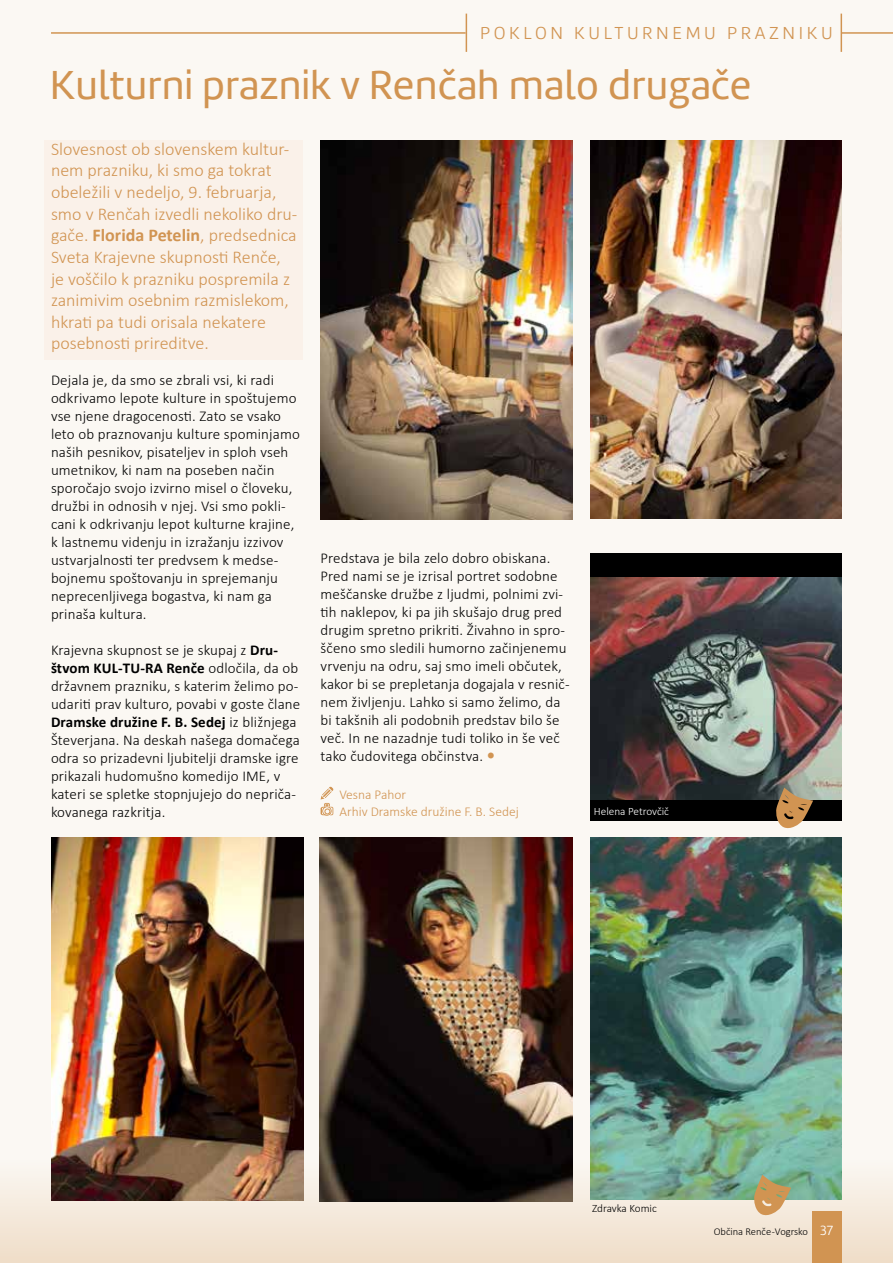
<style>
.page{position:relative;width:893px;height:1263px;background:#fbf8f3}
.page>*{position:absolute;margin:0;border:0;box-sizing:border-box;transform-origin:0 0}
.t1{font:42px "Marine";letter-spacing:.005em;color:#d19452}
.t2{font:300 18px/21.6px "Calibri";color:#d19452}
.t3{font:300 18px "Marine";letter-spacing:.2em;color:#d19452}
.t4{font:300 15px/18px "Calibri";letter-spacing:.01em;color:#000}
.t5{font:300 13.5px/16.2px "Calibri";color:#d19452}
.t6{font:300 11.25px "Calibri";color:#fff}
.t7{font:300 11.25px "Calibri";letter-spacing:-.005em;color:#000}
.t8{font:300 10.5px "Calibri";color:#000}
.s1{font-weight:700}
.s2{font-family:"Marine";font-size:13.8px;color:#fff}
</style>
<div class="page">
<div style="left:0;top:1140px;width:893px;height:123px;background:linear-gradient(to bottom,#f9f9f5,#efddc8)"></div>
<hr style="left:0;top:1140px;width:1px;height:123px;background:#d19452">
<div style="left:812px;top:1212px;width:30px;height:51px;background:#d19452"></div>
<hr style="left:466px;top:14px;width:1px;height:38px;background:#d19452">
<hr style="left:841px;top:14px;width:1px;height:38px;background:#d19452">
<hr style="left:841px;top:32px;width:52px;height:2px;background:#d19452">
<hr style="left:51px;top:32px;width:415px;height:2px;background:#d19452">
<div style="left:44px;top:140px;width:259px;height:220px;background:#faf1e9"></div>
<img style="left:320px;top:140px;width:253px;height:379px">
<img style="left:51px;top:837px;width:252px;height:363px">
<img style="left:319px;top:837px;width:254px;height:365px">
<img style="left:590px;top:140px;width:252px;height:379px">
<svg style="left:321px;top:786px;width:12px;height:30px"></svg>
<img style="left:591px;top:837px;width:251px;height:362px">
<div style="left:591px;top:554px;width:251px;height:267px;background:#000"></div>
<img style="left:591px;top:577px;width:251px;height:223px">
<svg style="left:775px;top:788px;width:38px;height:41px"></svg>
<svg style="left:753px;top:1175px;width:38px;height:42px;background:#c0ac7d"></svg>
<p class="t3" style="left:480px;top:22px;width:354px">POKLON KULTURNEMU PRAZNIKU</p>
<h1 class="t1" style="left:50px;top:58px;width:703px">Kulturni praznik v Renčah malo drugače</h1>
<p class="t2" style="left:51px;top:138px;width:248px">Slovesnost ob slovenskem kultur&shy;nem prazniku, ki smo ga tokrat obeležili v nedeljo, 9. februarja, smo v Renčah izvedli nekoliko dru&shy;gače. <span class="s1">Florida Petelin</span>, predsednica<br>Sveta Krajevne skupnosti Renče, je voščilo k prazniku pospremila z zanimivim osebnim razmislekom, hkrati pa tudi orisala nekatere posebnosti prireditve.</p>
<p class="t4" style="left:51px;top:371px;width:250px">Dejala je, da smo se zbrali vsi, ki radi odkrivamo lepote kulture in spoštujemo vse njene dragocenosti. Zato se vsako leto ob praznovanju kulture spominjamo naših pesnikov, pisateljev in sploh vseh umetnikov, ki nam na poseben način sporočajo svojo izvirno misel o človeku, družbi in odnosih v njej. Vsi smo pokli&shy;cani k odkrivanju lepot kulturne krajine, k lastnemu videnju in izražanju izzivov ustvarjalnosti ter predvsem k medse&shy;bojnemu spoštovanju in sprejemanju neprecenljivega bogastva, ki nam ga prinaša kultura.</p>
<p class="t4" style="left:51px;top:641px;width:251px">Krajevna skupnost se je skupaj z <span class="s1">Dru&shy;štvom KUL-TU-RA Renče</span> odločila, da ob državnem prazniku, s katerim želimo po&shy;udariti prav kulturo, povabi v goste člane <span class="s1">Dramske družine F. B. Sedej</span> iz bližnjega Števerjana. Na deskah našega domačega odra so prizadevni ljubitelji dramske igre prikazali hudomušno komedijo IME, v kateri se spletke stopnjujejo do nepriča&shy;kovanega razkritja.</p>
<p class="t4" style="left:321px;top:549px;width:251px">Predstava je bila zelo dobro obiskana.<br>Pred nami se je izrisal portret sodobne meščanske družbe z ljudmi, polnimi zvi&shy;tih naklepov, ki pa jih skušajo drug pred drugim spretno prikriti. Živahno in spro&shy;ščeno smo sledili humorno začinjenemu vrvenju na odru, saj smo imeli občutek, kakor bi se prepletanja dogajala v resnič&shy;nem življenju. Lahko si samo želimo, da bi takšnih ali podobnih predstav bilo še več. In ne nazadnje tudi toliko in še več tako čudovitega občinstva.</p>
<p class="t5" style="left:339px;top:787px;width:181px">Vesna Pahor<br>Arhiv Dramske družine F. B. Sedej</p>
<p class="t6" style="left:594px;top:804px;width:77px">Helena Petrovčič</p>
<p class="t7" style="left:592px;top:1201px;width:66px">Zdravka Komic</p>
<p class="t8" style="left:714px;top:1224px;width:121px">Občina Renče -Vogrsko <span class="s2">37</span></p>
</div>
